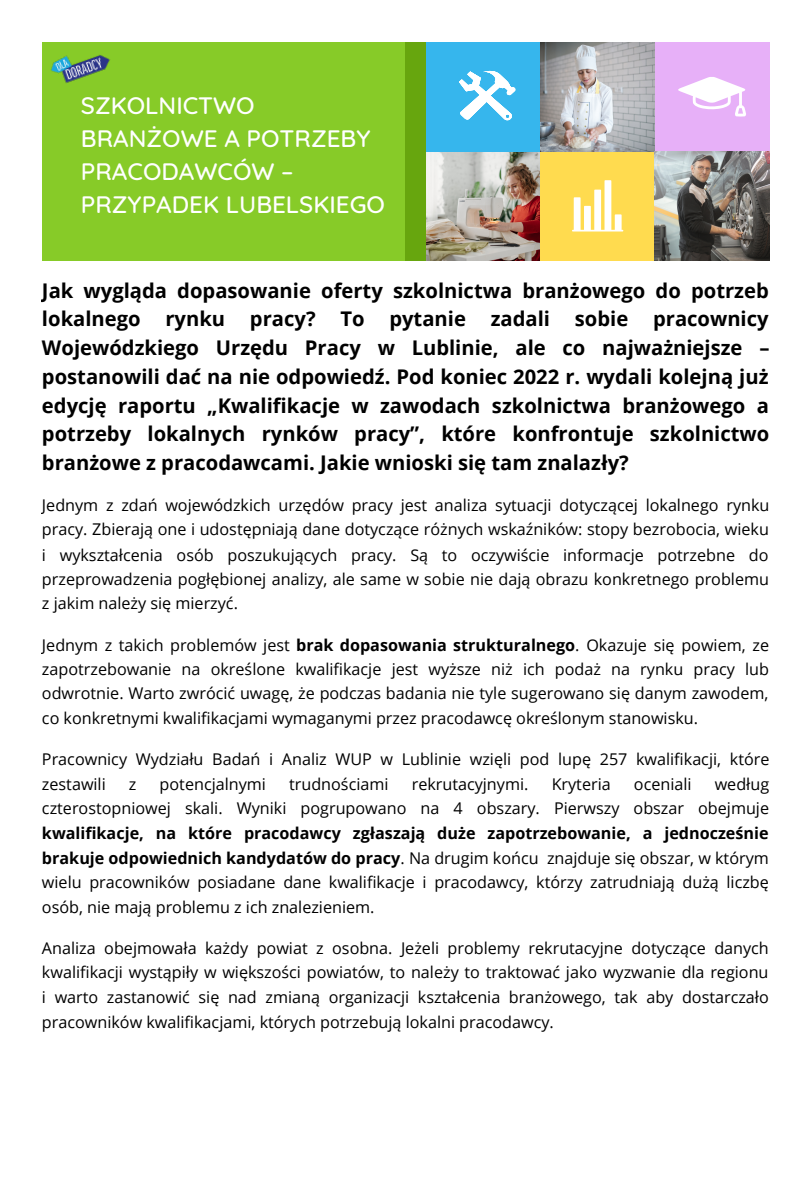
<style>
.page{position:relative;width:810px;height:1181px;background:#fff}
.page>*{position:absolute;margin:0;border:0;box-sizing:border-box;transform-origin:0 0}
.t1{font:500 24.3px/33.2px "Quicksand";color:#fff}
.t2{font:700 20.25px/28.7px "Open Sans";color:#000;text-align:justify}
.t3{font:16.2px/24.6px "Open Sans";color:#000;text-align:justify}
.s1{font-weight:700}
</style>
<div class="page">
<div style="left:42px;top:42px;width:727px;height:218px;background:#87cb28"></div>
<img style="left:426px;top:151px;width:114px;height:109px">
<div style="left:540px;top:139px;width:115px;height:121px;background:#ffdb4f"></div>
<div style="left:426px;top:42px;width:123px;height:109px;background:#36b6ed"></div>
<div style="left:643px;top:42px;width:126px;height:109px;background:#e7b0f8"></div>
<img style="left:540px;top:42px;width:115px;height:109px">
<img style="left:655px;top:151px;width:114px;height:109px">
<div style="left:406px;top:42px;width:20px;height:218px;background:#67a60e"></div>
<svg style="left:572px;top:180px;width:51px;height:51px"></svg>
<svg style="left:459px;top:70px;width:57px;height:51px"></svg>
<svg style="left:678px;top:77px;width:68px;height:40px"></svg>
<img style="left:51px;top:55px;width:59px;height:28px">
<p class="t1" style="left:81px;top:88px;width:306px">SZKOLNICTWO<br>BRANŻOWE A POTRZEBY<br>PRACODAWCÓW –<br>PRZYPADEK LUBELSKIEGO</p>
<p class="t2" style="left:42px;top:275px;width:729px">Jak wygląda dopasowanie oferty szkolnictwa branżowego do potrzeb lokalnego rynku pracy? To pytanie zadali sobie pracownicy Wojewódzkiego Urzędu Pracy w Lublinie, ale co najważniejsze – postanowili dać na nie odpowiedź. Pod koniec 2022 r. wydali kolejną już edycję raportu „Kwalifi kacje w zawodach szkolnictwa branżowego a potrzeby lokalnych rynków pracy”, które konfrontuje szkolnictwo branżowe z pracodawcami. Jakie wnioski się tam znalazły?</p>
<p class="t3" style="left:42px;top:492px;width:729px">Jednym z zdań wojewódzkich urzędów pracy jest analiza sytuacji dotyczącej lokalnego rynku pracy. Zbierają one i udostępniają dane dotyczące różnych wskaźników: stopy bezrobocia, wieku i wykształcenia osób poszukujących pracy. Są to oczywiście informacje potrzebne do przeprowadzenia pogłębionej analizy, ale same w sobie nie dają obrazu konkretnego problemu z jakim należy się mierzyć.</p>
<p class="t3" style="left:42px;top:632px;width:729px">Jednym z takich problemów jest <span class="s1">brak dopasowania strukturalnego</span>. Okazuje się powiem, ze zapotrzebowanie na określone kwalifi kacje jest wyższe niż ich podaż na rynku pracy lub odwrotnie. Warto zwrócić uwagę, że podczas badania nie tyle sugerowano się danym zawodem, co konkretnymi kwalifi kacjami wymaganymi przez pracodawcę określonym stanowisku.</p>
<p class="t3" style="left:42px;top:746px;width:729px;line-height:25.2px">Pracownicy Wydziału Badań i Analiz WUP w Lublinie wzięli pod lupę 257 kwalifi kacji, które zestawili</p>
<p class="t3" style="left:129px;top:771px;width:9px">z</p>
<p class="t3" style="left:160px;top:771px;width:108px">potencjalnymi</p>
<p class="t3" style="left:289px;top:771px;width:101px">trudnościami</p>
<p class="t3" style="left:412px;top:771px;width:118px">rekrutacyjnymi.</p>
<p class="t3" style="left:552px;top:771px;width:61px">Kryteria</p>
<p class="t3" style="left:634px;top:771px;width:59px">oceniali</p>
<p class="t3" style="left:42px;top:771px;width:729px;text-indent:673px">według czterostopniowej skali. Wyniki pogrupowano na 4 obszary. Pierwszy obszar obejmuje <span class="s1">kwalifi kacje, na które pracodawcy zgłaszają duże zapotrzebowanie, a jednocześnie brakuje odpowiednich kandydatów do pracy</span>. Na drugim końcu znajduje się obszar, w którym wielu pracowników posiadane dane kwalifi kacje i pracodawcy, którzy zatrudniają dużą liczbę osób, nie mają problemu z ich znalezieniem.</p>
<p class="t3" style="left:42px;top:935px;width:728px">Analiza obejmowała każdy powiat z osobna. Jeżeli problemy rekrutacyjne dotyczące danych kwalifi kacji wystąpiły w większości powiatów, to należy to traktować jako wyzwanie dla regionu i warto zastanowić się nad zmianą organizacji kształcenia branżowego, tak aby dostarczało pracowników kwalifi kacjami, których potrzebują lokalni pracodawcy.</p>
</div>
